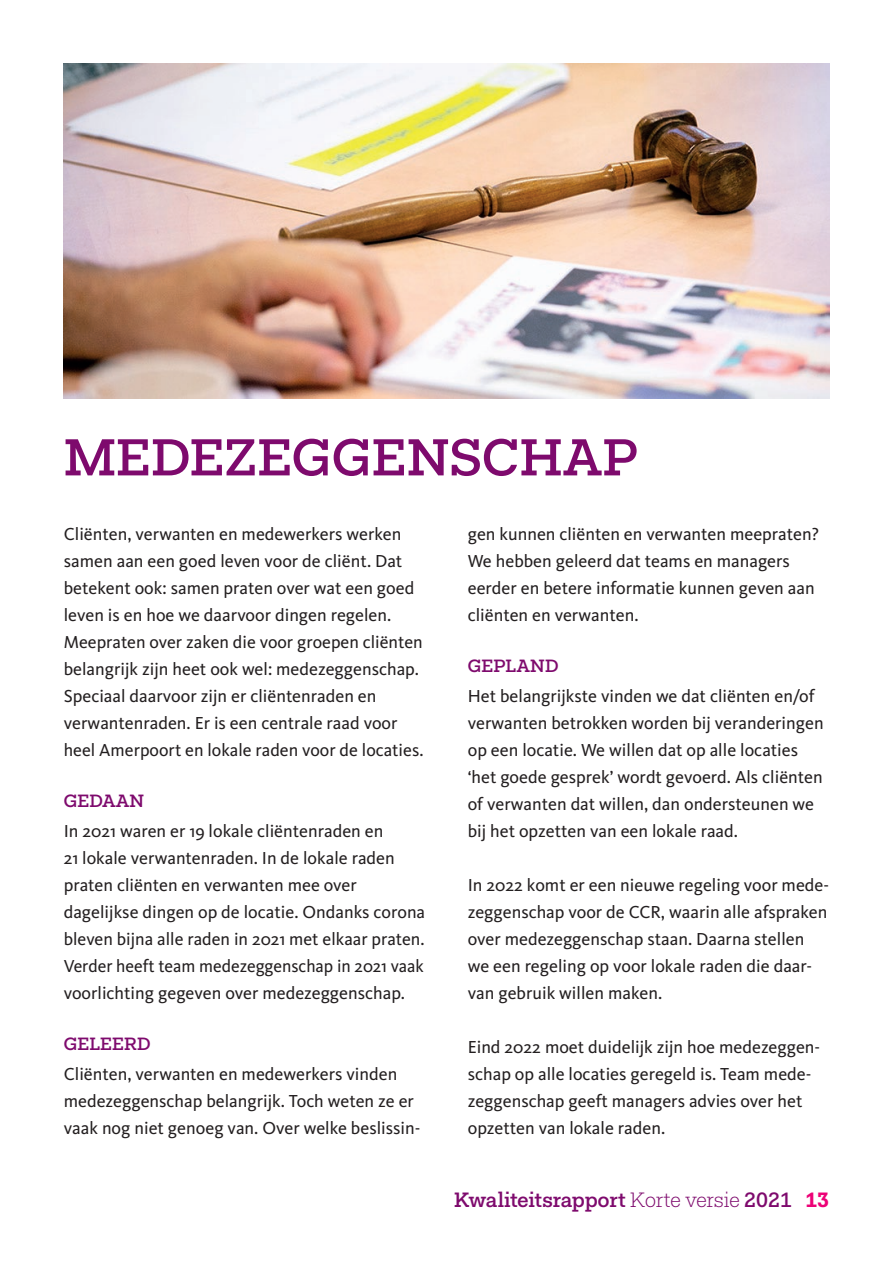
<style>
.page{position:relative;width:893px;height:1263px;background:#fff}
.page>*{position:absolute;margin:0;border:0;box-sizing:border-box;transform-origin:0 0}
.t1{font:500 52.5px "Fakt Slab Pro";color:#7e0a6d}
.t2{font:500 21px "Fakt Slab Pro";color:#7e0a6d}
.t3{font:18px/27px "Kievit";color:#231f20}
.t4{font:500 18px "Fakt Slab Pro";color:#7e0a6d}
.s1{font-weight:300}
.s2{font-weight:700;color:#ed0277}
</style>
<div class="page">
<img style="left:64px;top:64px;width:765px;height:334px">
<h1 class="t1" style="left:64px;top:422px;width:575px">MEDEZEGGENSCHAP</h1>
<p class="t3" style="left:64px;top:521px;width:361px">Cliënten, verwanten en medewerkers werken samen aan een goed leven voor de cliënt. Dat betekent ook: samen praten over wat een goed leven is en hoe we daarvoor dingen regelen.<br>Meepraten over zaken die voor groepen cliënten belangrijk zijn heet ook wel: medezeggenschap.<br>Speciaal daarvoor zijn er cliëntenraden en verwantenraden. Er is een centrale raad voor heel Amerpoort en lokale raden voor de locaties.</p>
<p class="t4" style="left:64px;top:789px;width:82px">GEDAAN</p>
<p class="t3" style="left:64px;top:818px;width:363px">In 2021 waren er 19 lokale cliëntenraden en<br>21 lokale verwantenraden. In de lokale raden praten cliënten en verwanten mee over dagelijkse dingen op de locatie. Ondanks corona bleven bijna alle raden in 2021 met elkaar praten.<br>Verder heeft team medezeggenschap in 2021 vaak voorlichting gegeven over medezeggenschap.</p>
<p class="t4" style="left:64px;top:1032px;width:88px">GELEERD</p>
<p class="t3" style="left:64px;top:1061px;width:358px">Cliënten, verwanten en medewerkers vinden medezeggenschap belangrijk. Toch weten ze er vaak nog niet genoeg van. Over welke beslissin-</p>
<p class="t3" style="left:468px;top:521px;width:353px">gen kunnen cliënten en verwanten meepraten?<br>We hebben geleerd dat teams en managers eerder en betere informatie kunnen geven aan cliënten en verwanten.</p>
<p class="t4" style="left:468px;top:654px;width:92px">GEPLAND</p>
<p class="t3" style="left:468px;top:683px;width:357px">Het belangrijkste vinden we dat cliënten en/of verwanten betrokken worden bij veranderingen op een locatie. We willen dat op alle locaties ‘het goede gesprek’ wordt gevoerd. Als cliënten of verwanten dat willen, dan ondersteunen we bij het opzetten van een lokale raad.</p>
<p class="t3" style="left:468px;top:872px;width:363px">In 2022 komt er een nieuwe regeling voor mede&shy;zeggenschap voor de CCR, waarin alle afspraken over medezeggenschap staan. Daarna stellen we een regeling op voor lokale raden die daar&shy;van gebruik willen maken.</p>
<p class="t3" style="left:468px;top:1034px;width:354px">Eind 2022 moet duidelijk zijn hoe medezeggen&shy;schap op alle locaties geregeld is. Team mede&shy;zeggenschap geeft managers advies over het opzetten van lokale raden.</p>
<p class="t2" style="left:454px;top:1186px;width:376px">Kwaliteitsrapport <span class="s1">Korte versie</span> 2021 <span class="s2">13</span></p>
</div>
